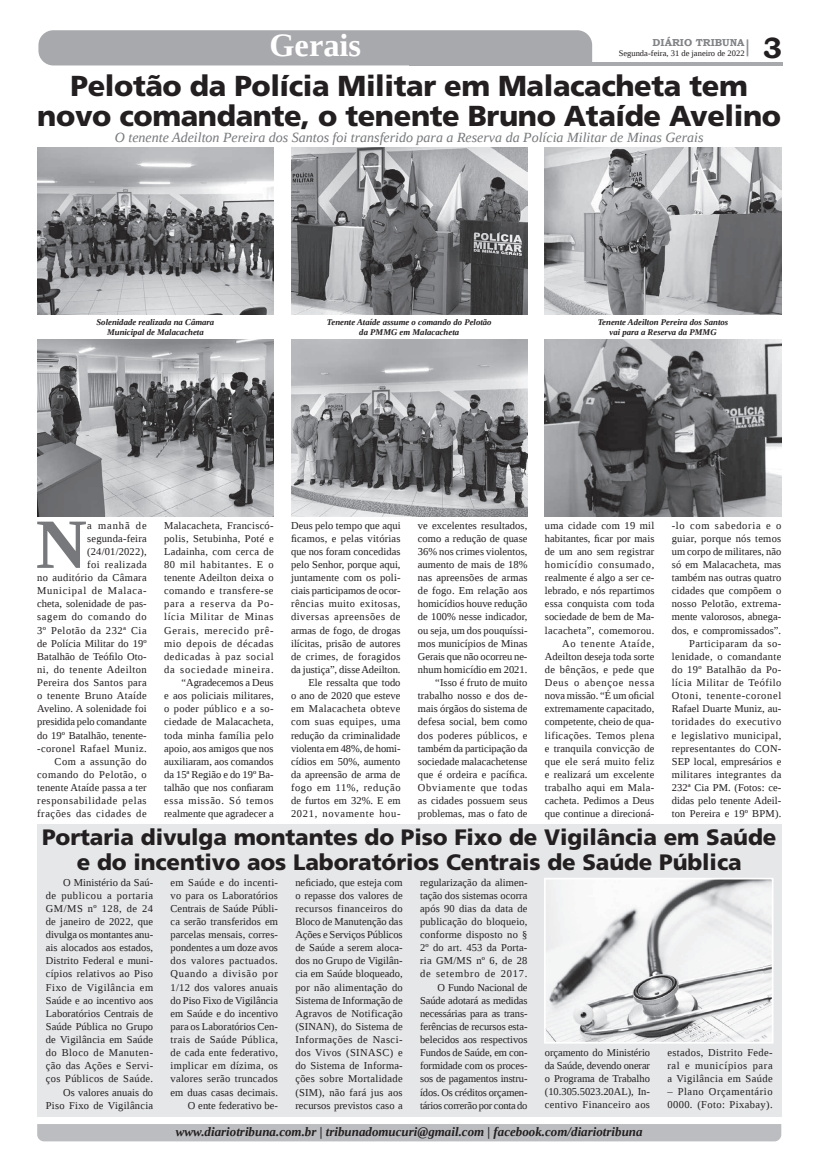
<style>
.page{position:relative;width:821px;height:1166px;background:#fff}
.page>*{position:absolute;margin:0;border:0;box-sizing:border-box;transform-origin:0 0}
.t1{font:700 70.61px "Liberation Serif";color:#76787b}
.t2{font:700 32.38px "Liberation Serif";color:#fff}
.t3{font:700 29.31px "Bookman Old Style";color:#231f20}
.t4{font:900 28.88px/29.8px "Frutiger LT Std";letter-spacing:-.015em;color:#231f20;text-align:center}
.t5{font:900 22.31px/25.4px "Frutiger LT Std";letter-spacing:-.005em;color:#231f20;text-align:center}
.t6{font:italic 14px "Liberation Serif";color:#76787b}
.t7{font:italic 700 12.95px "Liberation Serif";color:#231f20}
.t8{font:10.5px/13.1px "Liberation Serif";letter-spacing:.015em;color:#231f20;text-align:right}
.t9{font:10.5px/13.1px "Liberation Serif";letter-spacing:-.01em;color:#231f20;text-align:right}
.t10{font:10.5px/13.1px "Liberation Serif";letter-spacing:.05em;color:#231f20}
.t11{font:700 10.06px "Bookman Old Style";color:#808285}
.t12{font:italic 700 8.75px/9.6px "Liberation Serif";color:#231f20;text-align:center}
.t13{font:8.4px "Liberation Serif";color:#231f20}
</style>
<div class="page">
<hr style="left:409px;top:62px;width:374px;height:3px;background:#a8a9ad">
<div style="left:38px;top:30px;width:554px;height:35px;background:#a8a9ad"></div>
<svg style="left:747px;top:39px;width:1px;height:17px"></svg>
<div style="left:37px;top:1124px;width:744px;height:17px;background:#bcbdc0"></div>
<div style="left:37px;top:824px;width:744px;height:292px;background:#e6e7e9"></div>
<img style="left:37px;top:147px;width:237px;height:167px">
<img style="left:545px;top:147px;width:236px;height:167px">
<img style="left:37px;top:339px;width:237px;height:177px">
<img style="left:291px;top:339px;width:236px;height:177px">
<img style="left:545px;top:339px;width:236px;height:177px">
<img style="left:547px;top:881px;width:224px;height:159px">
<div style="left:544px;top:878px;width:230px;height:165px;border:2px solid #fff"></div>
<img style="left:291px;top:147px;width:236px;height:167px">
<h2 class="t2" style="left:269px;top:24px;width:93px">Gerais</h2>
<p class="t11" style="left:653px;top:35px;width:93px">DIÁRIO TRIBUNA</p>
<p class="t13" style="left:619px;top:48px;width:127px">Segunda-feira, 31 de janeiro de 2022</p>
<h3 class="t3" style="left:763px;top:27px;width:21px">3</h3>
<h3 class="t4" style="left:37px;top:71px;width:745px">Pelotão da Polícia Militar em Malacacheta tem novo comandante, o tenente Bruno Ataíde Avelino</h3>
<h3 class="t6" style="left:115px;top:128px;width:590px">O tenente Adeilton Pereira dos Santos foi transferido para a Reserva da Polícia Militar de Minas Gerais</h3>
<p class="t12" style="left:96px;top:317px;width:119px">Solenidade realizada na Câmara<br>Municipal de Malacacheta</p>
<p class="t12" style="left:327px;top:317px;width:166px">Tenente Ataíde assume o comando do Pelotão da PMMG em Malacacheta</p>
<p class="t12" style="left:598px;top:317px;width:132px">Tenente Adeilton Pereira dos Santos vai para a Reserva da PMMG</p>
<p class="t8" style="left:37px;top:518px;width:111px">a manhã de segunda-feira (24/01/2022),<br>foi realizada<br>no auditório da Câmara<br>Municipal de Malaca&shy;cheta, solenidade de pas&shy;sagem do comando do<br>3º Pelotão da 232ª Cia de Polícia Militar do 19º<br>Batalhão de Teófilo Oto&shy;ni, do tenente Adeilton<br>Pereira dos Santos para o tenente Bruno Ataíde<br>Avelino. A solenidade foi presidida pelo comandante do 19º Batalhão, tenente--coronel Rafael Muniz.<br>Com a assunção do comando do Pelotão, o tenente Ataíde passa a ter responsabilidade pelas frações das cidades de</p>
<p class="t8" style="left:164px;top:518px;width:111px">Malacacheta, Franciscó&shy;polis, Setubinha, Poté e<br>Ladainha, com cerca de<br>80 mil habitantes. E o tenente Adeilton deixa o comando e transfere-se para a reserva da Po&shy;lícia Militar de Minas<br>Gerais, merecido prê&shy;mio depois de décadas dedicadas à paz social da sociedade mineira. “Agradecemos a Deus<br>e aos policiais militares, o poder público e a so&shy;ciedade de Malacacheta, toda minha família pelo apoio, aos amigos que nos auxiliaram, aos comandos da 15ª Região e do 19º Ba&shy;talhão que nos confiaram essa missão. Só temos realmente que agradecer a</p>
<p class="t8" style="left:291px;top:518px;width:111px">Deus pelo tempo que aqui ficamos, e pelas vitórias que nos foram concedidas pelo Senhor, porque aqui, juntamente com os poli&shy;ciais participamos de ocor&shy;rências muito exitosas, diversas apreensões de armas de fogo, de drogas ilícitas, prisão de autores de crimes, de foragidos da justiça”, disse Adeilton.<br>Ele ressalta que todo<br>o ano de 2020 que esteve em Malacacheta obteve com suas equipes, uma redução da criminalidade violenta em 48%, de homi&shy;cídios em 50%, aumento da apreensão de arma de fogo em 11%, redução de furtos em 32%. E em<br>2021, novamente hou-</p>
<p class="t8" style="left:418px;top:518px;width:111px">ve excelentes resultados, como a redução de quase<br>36% nos crimes violentos, aumento de mais de 18% nas apreensões de armas de fogo. Em relação aos homicídios houve redução de 100% nesse indicador, ou seja, um dos pouquíssi&shy;mos municípios de Minas<br>Gerais que não ocorreu ne&shy;nhum homicídio em 2021. “Isso é fruto de muito trabalho nosso e dos de&shy;mais órgãos do sistema de defesa social, bem como dos poderes públicos, e também da participação da sociedade malacachetense que é ordeira e pacífica.<br>Obviamente que todas as cidades possuem seus problemas, mas o fato de</p>
<p class="t8" style="left:545px;top:518px;width:111px">uma cidade com 19 mil habitantes, ficar por mais de um ano sem registrar homicídio consumado, realmente é algo a ser ce&shy;lebrado, e nós repartimos essa conquista com toda sociedade de bem de Ma&shy;lacacheta”, comemorou.<br>Ao tenente Ataíde,<br>Adeilton deseja toda sorte de bênçãos, e pede que<br>Deus o abençoe nessa nova missão. “É um oficial extremamente capacitado, competente, cheio de qua&shy;lificações. Temos plena e tranquila convicção de que ele será muito feliz e realizará um excelente trabalho aqui em Mala&shy;cacheta. Pedimos a Deus que continue a direcioná-</p>
<p class="t8" style="left:672px;top:518px;width:111px">-lo com sabedoria e o guiar, porque nós temos um corpo de militares, não só em Malacacheta, mas também nas outras quatro cidades que compõem o nosso Pelotão, extrema&shy;mente valorosos, abnega&shy;dos, e compromissados”.<br>Participaram da so&shy;lenidade, o comandante do 19º Batalhão da Po&shy;lícia Militar de Teófilo<br>Otoni, tenente-coronel<br>Rafael Duarte Muniz, au&shy;toridades do executivo e legislativo municipal, representantes do CON-<br>SEP local, empresários e militares integrantes da<br>232ª Cia PM. (Fotos: ce&shy;didas pelo tenente Adeil&shy;ton Pereira e 19º BPM).</p>
<h1 class="t1" style="left:36px;top:497px;width:52px">N</h1>
<h3 class="t5" style="left:42px;top:824px;width:736px">Portaria divulga montantes do Piso Fixo de Vigilância em Saúde e do incentivo aos Laboratórios Centrais de Saúde Pública</h3>
<p class="t8" style="left:46px;top:875px;width:109px">O Ministério da Saú-<br>de publicou a portaria<br>GM/MS nº 128, de 24 de janeiro de 2022, que divulga os montantes anu&shy;ais alocados aos estados,<br>Distrito Federal e muni&shy;cípios relativos ao Piso<br>Fixo de Vigilância em<br>Saúde e ao incentivo aos<br>Laboratórios Centrais de<br>Saúde Pública no Grupo de Vigilância em Saúde do Bloco de Manuten&shy;ção das Ações e Servi&shy;ços Públicos de Saúde.<br>Os valores anuais do<br>Piso Fixo de Vigilância</p>
<p class="t8" style="left:171px;top:875px;width:109px">em Saúde e do incenti&shy;vo para os Laboratórios<br>Centrais de Saúde Públi&shy;ca serão transferidos em parcelas mensais, corres&shy;pondentes a um doze avos dos valores pactuados.<br>Quando a divisão por<br>1/12 dos valores anuais do Piso Fixo de Vigilância em Saúde e do incentivo para os Laboratórios Cen&shy;trais de Saúde Pública, de cada ente federativo, implicar em dízima, os valores serão truncados em duas casas decimais.<br>O ente federativo be-</p>
<p class="t8" style="left:295px;top:875px;width:109px;text-align:justify">neficiado, que esteja com o repasse dos valores de recursos financeiros do Bloco de Manutenção das Ações e Serviços Públicos de Saúde a serem aloca&shy;dos no Grupo de Vigilân&shy;cia em Saúde bloqueado, por não alimentação do Sistema de Informação de Agravos de Notificação (SINAN), do Sistema de Informações de Nasci&shy;dos Vivos (SINASC) e do Sistema de Informa&shy;ções sobre Mortalidade (SIM), não fará jus aos recursos previstos caso a</p>
<p class="t9" style="left:420px;top:875px;width:109px">regularização da alimen&shy;tação dos sistemas ocorra após 90 dias da data de publicação do bloqueio, conforme disposto no §<br>2º do art. 453 da Porta&shy;ria GM/MS nº 6, de 28 de setembro de 2017.<br>O Fundo Nacional de<br>Saúde adotará as medidas necessárias para as trans&shy;ferências de recursos esta&shy;belecidos aos respectivos<br>Fundos de Saúde, em con&shy;formidade com os proces&shy;sos de pagamentos instru&shy;ídos. Os créditos orçamen&shy;tários correrão por conta do</p>
<p class="t8" style="left:545px;top:1046px;width:107px;text-align:justify">orçamento do Ministério da Saúde, devendo onerar o Programa de Trabalho (10.305.5023.20AL), In&shy;centivo Financeiro aos</p>
<p class="t8" style="left:667px;top:1046px;width:107px;text-align:justify">estados, Distrito Fede&shy;ral e municípios para a Vigilância em Saúde</p>
<p class="t10" style="left:667px;top:1085px;width:107px">– Plano Orçamentário<br>0000. (Foto: Pixabay).</p>
<p class="t7" style="left:176px;top:1123px;width:468px">www.diariotribuna.com.br | tribunadomucuri@gmail.com | facebook.com/diariotribuna</p>
</div>
